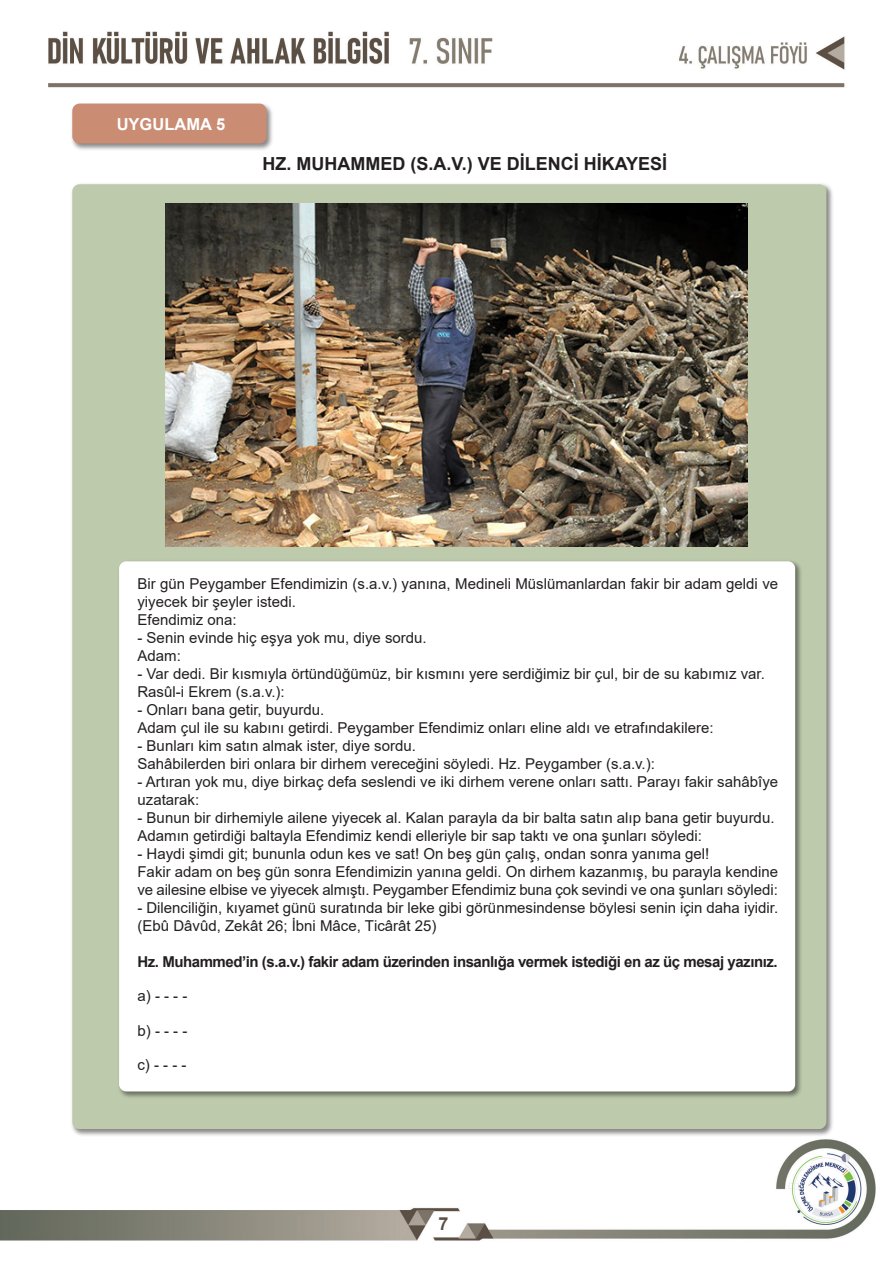
<style>
.page{position:relative;width:893px;height:1263px;background:#fff}
.page>*{position:absolute;margin:0;border:0;box-sizing:border-box;transform-origin:0 0}
.t1{font:700 18px "Arial";color:#231f20}
.t2{font:700 18px "Arial";color:#5c5045}
.t3{font:700 16.5px "Arial";color:#fff}
.t4{font:15px/18px "Arial";color:#231f20}
.t5{font:700 15px "Arial";letter-spacing:-.03em;color:#231f20}
</style>
<div class="page">
<img style="left:0;top:31px;width:876px;height:1210px">
<div style="left:71px;top:183px;width:763px;height:954px;background:#231f20;opacity:.54"></div>
<div style="left:72px;top:184px;width:754px;height:945px;background:#bdcbac;border-radius:7px"></div>
<div style="left:117px;top:560px;width:686px;height:539px;background:#231f20;opacity:.54"></div>
<div style="left:119px;top:561px;width:676px;height:530px;background:#fff;border-radius:7px"></div>
<img style="left:165px;top:204px;width:583px;height:342px">
<div style="left:71px;top:102px;width:203px;height:49px;background:#231f20;opacity:.54"></div>
<div style="left:72px;top:104px;width:195px;height:40px;background:#ca8c73;border-radius:7px"></div>
<p class="t3" style="left:117px;top:112px;width:110px">UYGULAMA 5</p>
<p class="t1" style="left:262px;top:151px;width:406px">HZ. MUHAMMED (S.A.V.) VE DİLENCİ HİKAYESİ</p>
<p class="t4" style="left:137px;top:574px;width:642px">Bir gün Peygamber Efendimizin (s.a.v.) yanına, Medineli Müslümanlardan fakir bir adam geldi ve yiyecek bir şeyler istedi.</p>
<p class="t4" style="left:137px;top:610px;width:101px">Efendimiz ona:</p>
<p class="t4" style="left:137px;top:628px;width:291px">- Senin evinde hiç eşya yok mu, diye sordu.</p>
<p class="t4" style="left:137px;top:646px;width:45px">Adam:</p>
<p class="t4" style="left:137px;top:664px;width:629px">- Var dedi. Bir kısmıyla örtündüğümüz, bir kısmını yere serdiğimiz bir çul, bir de su kabımız var.</p>
<p class="t4" style="left:137px;top:682px;width:149px">Rasûl-i Ekrem (s.a.v.):</p>
<p class="t4" style="left:137px;top:700px;width:188px">- Onları bana getir, buyurdu.</p>
<p class="t4" style="left:137px;top:718px;width:578px">Adam çul ile su kabını getirdi. Peygamber Efendimiz onları eline aldı ve etrafındakilere:</p>
<p class="t4" style="left:137px;top:736px;width:280px">- Bunları kim satın almak ister, diye sordu.</p>
<p class="t4" style="left:137px;top:754px;width:519px">Sahâbilerden biri onlara bir dirhem vereceğini söyledi. Hz. Peygamber (s.a.v.):</p>
<p class="t4" style="left:137px;top:772px;width:642px">- Artıran yok mu, diye birkaç defa seslendi ve iki dirhem verene onları sattı. Parayı fakir sahâbîye uzatarak:</p>
<p class="t4" style="left:137px;top:808px;width:638px">- Bunun bir dirhemiyle ailene yiyecek al. Kalan parayla da bir balta satın alıp bana getir buyurdu.</p>
<p class="t4" style="left:137px;top:826px;width:566px">Adamın getirdiği baltayla Efendimiz kendi elleriyle bir sap taktı ve ona şunları söyledi:</p>
<p class="t4" style="left:137px;top:844px;width:573px">- Haydi şimdi git; bununla odun kes ve sat! On beş gün çalış, ondan sonra yanıma gel!</p>
<p class="t4" style="left:137px;top:862px;width:642px">Fakir adam on beş gün sonra Efendimizin yanına geldi. On dirhem kazanmış, bu parayla kendine ve ailesine elbise ve yiyecek almıştı. Peygamber Efendimiz buna çok sevindi ve ona şunları söyledi:</p>
<p class="t4" style="left:137px;top:898px;width:642px">- Dilenciliğin, kıyamet günü suratında bir leke gibi görünmesindense böylesi senin için daha iyidir.</p>
<p class="t4" style="left:137px;top:916px;width:301px">(Ebû Dâvûd, Zekât 26; İbni Mâce, Ticârât 25)</p>
<p class="t5" style="left:137px;top:951px;width:642px">Hz. Muhammed’in (s.a.v.) fakir adam üzerinden insanlığa vermek istediği en az üç mesaj yazınız.</p>
<p class="t4" style="left:137px;top:987px;width:51px">a) - - - -</p>
<p class="t4" style="left:137px;top:1021px;width:51px">b) - - - -</p>
<p class="t4" style="left:137px;top:1056px;width:51px">c) - - - -</p>
<p class="t2" style="left:439px;top:1211px;width:12px">7</p>
</div>
